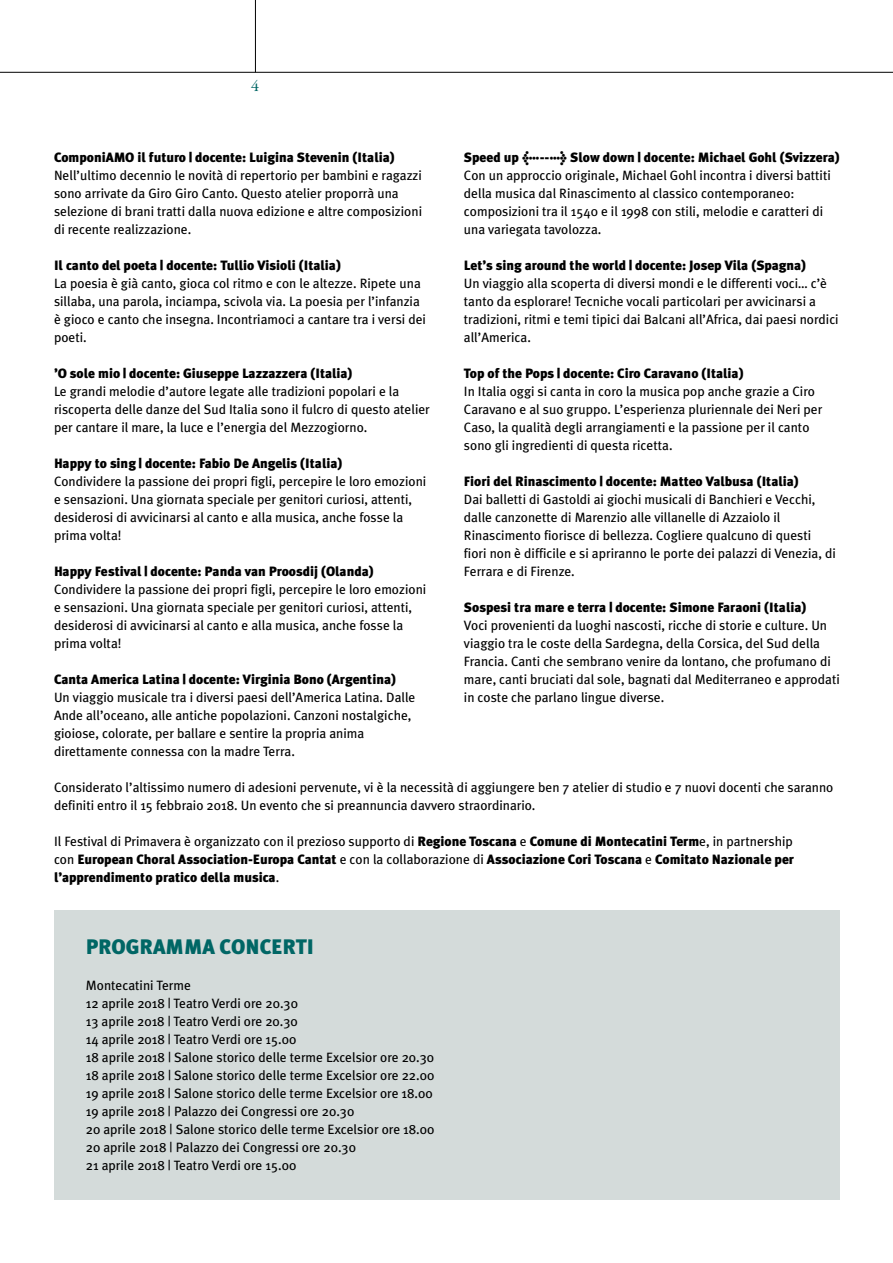
<style>
.page{position:relative;width:893px;height:1263px;background:#fff}
.page>*{position:absolute;margin:0;border:0;box-sizing:border-box;transform-origin:0 0}
.t1{font:900 21px "Meta Plus";color:#006665}
.t2{font:15.9px "Garamond Premr Pro";color:#006665}
.t3{font:13.5px/18px "Meta Plus";color:#000}
.t4{font:900 13.5px/18px "Meta Plus";color:#000;text-align:justify}
.s1{font-weight:400}
</style>
<div class="page">
<hr style="left:0;top:72px;width:893px;height:1px;background:#000">
<hr style="left:255px;top:0;width:1px;height:72px;background:#000">
<div style="left:54px;top:910px;width:786px;height:289px;background:#d4dbda"></div>
<p class="t2" style="left:251px;top:76px;width:9px">4</p>
<p class="t4" style="left:54px;top:148px;width:342px">ComponiAMO il futuro | docente: Luigina Stevenin (Italia)</p>
<p class="t3" style="left:54px;top:166px;width:370px">Nell’ultimo decennio le novità di repertorio per bambini e ragazzi sono arrivate da Giro Giro Canto. Questo atelier proporrà una selezione di brani tratti dalla nuova edizione e altre composizioni di recente realizzazione.</p>
<p class="t4" style="left:54px;top:256px;width:288px">Il canto del poeta | docente: Tullio Visioli (Italia)</p>
<p class="t3" style="left:54px;top:274px;width:374px">La poesia è già canto, gioca col ritmo e con le altezze. Ripete una sillaba, una parola, inciampa, scivola via. La poesia per l’infanzia è gioco e canto che insegna. Incontriamoci a cantare tra i versi dei poeti.</p>
<p class="t4" style="left:54px;top:364px;width:300px">’O sole mio | docente: Giuseppe Lazzazzera (Italia)</p>
<p class="t3" style="left:54px;top:382px;width:377px">Le grandi melodie d’autore legate alle tradizioni popolari e la riscoperta delle danze del Sud Italia sono il fulcro di questo atelier per cantare il mare, la luce e l’energia del Mezzogiorno.</p>
<p class="t4" style="left:54px;top:454px;width:290px">Happy to sing | docente: Fabio De Angelis (Italia)</p>
<p class="t3" style="left:54px;top:472px;width:374px">Condividere la passione dei propri figli, percepire le loro emozioni e sensazioni. Una giornata speciale per genitori curiosi, attenti, desiderosi di avvicinarsi al canto e alla musica, anche fosse la prima volta!</p>
<p class="t4" style="left:54px;top:562px;width:321px">Happy Festival | docente: Panda van Proosdij (Olanda)</p>
<p class="t3" style="left:54px;top:580px;width:374px">Condividere la passione dei propri figli, percepire le loro emozioni e sensazioni. Una giornata speciale per genitori curiosi, attenti, desiderosi di avvicinarsi al canto e alla musica, anche fosse la prima volta!</p>
<p class="t4" style="left:54px;top:670px;width:343px">Canta America Latina | docente: Virginia Bono (Argentina)</p>
<p class="t3" style="left:54px;top:688px;width:363px">Un viaggio musicale tra i diversi paesi dell’America Latina. Dalle Ande all’oceano, alle antiche popolazioni. Canzoni nostalgiche, gioiose, colorate, per ballare e sentire la propria anima direttamente connessa con la madre Terra.</p>
<p class="t4" style="left:464px;top:148px;width:377px">Speed up &lt;--&gt; Slow down | docente: Michael Gohl (Svizzera)</p>
<p class="t3" style="left:464px;top:166px;width:368px">Con un approccio originale, Michael Gohl incontra i diversi battiti della musica dal Rinascimento al classico contemporaneo: composizioni tra il 1540 e il 1998 con stili, melodie e caratteri di una variegata tavolozza.</p>
<p class="t4" style="left:464px;top:256px;width:344px">Let’s sing around the world | docente: Josep Vila (Spagna)</p>
<p class="t3" style="left:464px;top:274px;width:376px">Un viaggio alla scoperta di diversi mondi e le differenti voci… c’è tanto da esplorare! Tecniche vocali particolari per avvicinarsi a tradizioni, ritmi e temi tipici dai Balcani all’Africa, dai paesi nordici all’America.</p>
<p class="t4" style="left:464px;top:364px;width:281px">Top of the Pops | docente: Ciro Caravano (Italia)</p>
<p class="t3" style="left:464px;top:382px;width:360px">In Italia oggi si canta in coro la musica pop anche grazie a Ciro Caravano e al suo gruppo. L’esperienza pluriennale dei Neri per Caso, la qualità degli arrangiamenti e la passione per il canto sono gli ingredienti di questa ricetta.</p>
<p class="t4" style="left:464px;top:472px;width:336px">Fiori del Rinascimento | docente: Matteo Valbusa (Italia)</p>
<p class="t3" style="left:464px;top:490px;width:373px">Dai balletti di Gastoldi ai giochi musicali di Banchieri e Vecchi, dalle canzonette di Marenzio alle villanelle di Azzaiolo il Rinascimento fiorisce di bellezza. Cogliere qualcuno di questi fiori non è difficile e si apriranno le porte dei palazzi di Venezia, di Ferrara e di Firenze.</p>
<p class="t4" style="left:464px;top:598px;width:344px">Sospesi tra mare e terra | docente: Simone Faraoni (Italia)</p>
<p class="t3" style="left:464px;top:616px;width:377px">Voci provenienti da luoghi nascosti, ricche di storie e culture. Un viaggio tra le coste della Sardegna, della Corsica, del Sud della Francia. Canti che sembrano venire da lontano, che profumano di mare, canti bruciati dal sole, bagnati dal Mediterraneo e approdati in coste che parlano lingue diverse.</p>
<p class="t3" style="left:54px;top:778px;width:781px">Considerato l’altissimo numero di adesioni pervenute, vi è la necessità di aggiungere ben 7 atelier di studio e 7 nuovi docenti che saranno definiti entro il 15 febbraio 2018. Un evento che si preannuncia davvero straordinario.</p>
<p class="t4" style="left:54px;top:832px;width:741px"><span class="s1">Il Festival di Primavera è organizzato con il prezioso supporto di</span> Regione Toscana <span class="s1">e</span> Comune di Montecatini Term<span class="s1">e, in partnership con</span> European Choral Association-Europa Cantat <span class="s1">e con la collaborazione di</span> Associazione Cori Toscana <span class="s1">e</span> Comitato Nazionale per l’apprendimento pratico della musica<span class="s1">.</span></p>
<h1 class="t1" style="left:86px;top:934px;width:230px">PROGRAMMA CONCERTI</h1>
<p class="t3" style="left:86px;top:976px;width:350px">Montecatini Terme<br>12 aprile 2018 | Teatro Verdi ore 20.30<br>13 aprile 2018 | Teatro Verdi ore 20.30<br>14 aprile 2018 | Teatro Verdi ore 15.00<br>18 aprile 2018 | Salone storico delle terme Excelsior ore 20.30<br>18 aprile 2018 | Salone storico delle terme Excelsior ore 22.00<br>19 aprile 2018 | Salone storico delle terme Excelsior ore 18.00<br>19 aprile 2018 | Palazzo dei Congressi ore 20.30<br>20 aprile 2018 | Salone storico delle terme Excelsior ore 18.00<br>20 aprile 2018 | Palazzo dei Congressi ore 20.30<br>21 aprile 2018 | Teatro Verdi ore 15.00</p>
</div>
